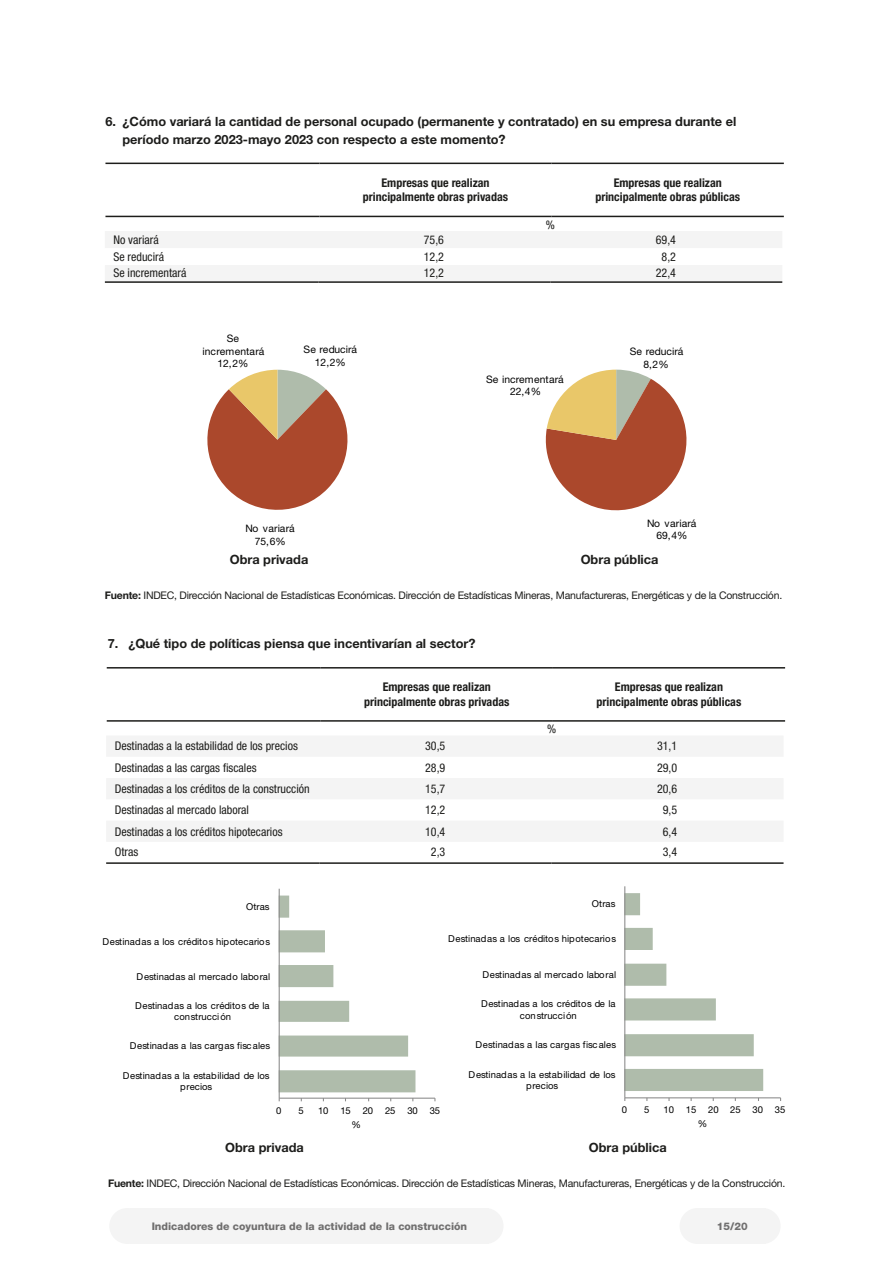
<style>
.page{position:relative;width:893px;height:1263px;background:#fff}
.page>*{position:absolute;margin:0;border:0;box-sizing:border-box;transform-origin:0 0}
.t1{font:700 12.75px/18px "Helvetica Neue LT Std";color:#1d1d1b}
.t2{font:condensed 12px "Helvetica Neue LT Std";color:#1d1d1b}
.t3{font:700 condensed 12px/14.4px "Helvetica Neue LT Std";color:#1d1d1b;text-align:center}
.t4{font:10.5px "Helvetica Neue LT Std";letter-spacing:-.02em;color:#1d1d1b}
.t5{font:800 10.5px "Helvetica Neue LT Std";color:#706f6f}
.t6{font:10.35px/12.6px "Helvetica Neue LT Std";color:#000;text-align:center}
.t7{font:10.35px/12.6px "Helvetica Neue LT Std";letter-spacing:.02em;color:#000;text-align:center}
.t8{font:9.45px/11.4px "Helvetica Neue LT Std";letter-spacing:.02em;color:#000;text-align:center}
.t9{font:9.45px/11.4px "Helvetica Neue LT Std";color:#000;text-align:center}
.s1{font-weight:700}
</style>
<div class="page">
<div style="left:680px;top:1208px;width:35px;height:36px;background:#f4f4f4;border-radius:50%"></div>
<div style="left:109px;top:1208px;width:36px;height:36px;background:#f4f4f4;border-radius:50%"></div>
<div style="left:745px;top:1208px;width:36px;height:36px;background:#f4f4f4;border-radius:50%"></div>
<div style="left:468px;top:1208px;width:35px;height:36px;background:#f4f4f4;border-radius:50%"></div>
<div style="left:699px;top:1208px;width:66px;height:36px;background:#f4f4f4"></div>
<div style="left:130px;top:1208px;width:359px;height:36px;background:#f4f4f4"></div>
<hr style="left:105px;top:281px;width:213px;height:2px;background:#1d1d1b">
<hr style="left:318px;top:281px;width:232px;height:2px;background:#1d1d1b">
<hr style="left:550px;top:281px;width:232px;height:2px;background:#1d1d1b">
<svg style="left:105px;top:164px;width:679px;height:118px"></svg>
<hr style="left:105px;top:163px;width:214px;height:1px;background:#1d1d1b">
<hr style="left:319px;top:163px;width:233px;height:1px;background:#1d1d1b">
<hr style="left:552px;top:163px;width:232px;height:1px;background:#1d1d1b">
<hr style="left:105px;top:216px;width:214px;height:1px;background:#1d1d1b">
<hr style="left:319px;top:216px;width:233px;height:1px;background:#1d1d1b">
<hr style="left:552px;top:216px;width:232px;height:1px;background:#1d1d1b">
<svg style="left:107px;top:736px;width:676px;height:105px;fill:#f4f4f4"></svg>
<hr style="left:106px;top:862px;width:214px;height:2px;background:#1d1d1b">
<hr style="left:320px;top:862px;width:232px;height:2px;background:#1d1d1b">
<hr style="left:552px;top:862px;width:231px;height:2px;background:#1d1d1b">
<svg style="left:107px;top:668px;width:678px;height:1px"></svg>
<hr style="left:107px;top:667px;width:214px;height:1px;background:#1d1d1b">
<hr style="left:321px;top:667px;width:232px;height:1px;background:#1d1d1b">
<hr style="left:553px;top:667px;width:232px;height:1px;background:#1d1d1b">
<hr style="left:107px;top:720px;width:214px;height:2px;background:#1d1d1b">
<hr style="left:321px;top:720px;width:232px;height:2px;background:#1d1d1b">
<hr style="left:553px;top:720px;width:232px;height:2px;background:#1d1d1b">
<svg style="left:207px;top:370px;width:141px;height:140px"></svg>
<svg style="left:545px;top:370px;width:142px;height:141px"></svg>
<svg style="left:280px;top:895px;width:135px;height:197px"></svg>
<hr style="left:279px;top:1097px;width:156px;height:2px;background:#898989">
<hr style="left:279px;top:889px;width:1px;height:209px;background:#898989">
<svg style="left:625px;top:893px;width:138px;height:198px"></svg>
<hr style="left:625px;top:1097px;width:156px;height:1px;background:#898989">
<hr style="left:624px;top:886px;width:1px;height:212px;background:#898989">
<p class="t1" style="left:122px;top:112px;width:615px;text-indent:-17px">6. ¿Cómo variará la cantidad de personal ocupado (permanente y contratado) en su empresa durante el período marzo 2023-mayo 2023 con respecto a este momento?</p>
<p class="t3" style="left:363px;top:175px;width:147px">Empresas que realizan principalmente obras privadas</p>
<p class="t3" style="left:595px;top:175px;width:146px">Empresas que realizan principalmente obras públicas</p>
<p class="t2" style="left:546px;top:218px;width:11px">%</p>
<p class="t2" style="left:113px;top:233px;width:47px">No variará</p>
<p class="t2" style="left:424px;top:233px;width:22px">75,6</p>
<p class="t2" style="left:656px;top:233px;width:22px">69,4</p>
<p class="t2" style="left:113px;top:250px;width:52px">Se reducirá</p>
<p class="t2" style="left:424px;top:250px;width:22px">12,2</p>
<p class="t2" style="left:662px;top:250px;width:16px">8,2</p>
<p class="t2" style="left:113px;top:266px;width:75px">Se incrementará</p>
<p class="t2" style="left:424px;top:266px;width:22px">12,2</p>
<p class="t2" style="left:656px;top:266px;width:22px">22,4</p>
<p class="t7" style="left:203px;top:332px;width:63px">Se incrementará<br>12,2%</p>
<p class="t6" style="left:303px;top:343px;width:55px">Se reducirá<br>12,2%</p>
<p class="t6" style="left:246px;top:522px;width:51px">No variará<br>75,6%</p>
<p class="t7" style="left:486px;top:373px;width:79px">Se incrementará<br>22,4%</p>
<p class="t6" style="left:630px;top:345px;width:55px">Se reducirá<br>8,2%</p>
<p class="t6" style="left:647px;top:516px;width:51px">No variará<br>69,4%</p>
<p class="t1" style="left:230px;top:550px;width:80px">Obra privada</p>
<p class="t1" style="left:581px;top:550px;width:79px">Obra pública</p>
<p class="t4" style="left:105px;top:589px;width:679px"><span class="s1">Fuente:</span> INDEC, Dirección Nacional de Estadísticas Económicas. Dirección de Estadísticas Mineras, Manufactureras, Energéticas y de la Construcción.</p>
<p class="t1" style="left:108px;top:634px;width:369px">7. ¿Qué tipo de políticas piensa que incentivarían al sector?</p>
<p class="t3" style="left:364px;top:680px;width:147px">Empresas que realizan principalmente obras privadas</p>
<p class="t3" style="left:597px;top:680px;width:146px">Empresas que realizan principalmente obras públicas</p>
<p class="t2" style="left:547px;top:722px;width:11px">%</p>
<p class="t2" style="left:115px;top:739px;width:185px">Destinadas a la estabilidad de los precios</p>
<p class="t2" style="left:425px;top:739px;width:22px">30,5</p>
<p class="t2" style="left:657px;top:739px;width:22px">31,1</p>
<p class="t2" style="left:115px;top:760px;width:143px">Destinadas a las cargas fiscales</p>
<p class="t2" style="left:425px;top:760px;width:22px">28,9</p>
<p class="t2" style="left:657px;top:760px;width:22px">29,0</p>
<p class="t2" style="left:115px;top:782px;width:196px">Destinadas a los créditos de la construcción</p>
<p class="t2" style="left:425px;top:782px;width:22px">15,7</p>
<p class="t2" style="left:657px;top:782px;width:22px">20,6</p>
<p class="t2" style="left:115px;top:803px;width:136px">Destinadas al mercado laboral</p>
<p class="t2" style="left:425px;top:803px;width:22px">12,2</p>
<p class="t2" style="left:663px;top:803px;width:16px">9,5</p>
<p class="t2" style="left:115px;top:824px;width:169px">Destinadas a los créditos hipotecarios</p>
<p class="t2" style="left:425px;top:824px;width:22px">10,4</p>
<p class="t2" style="left:663px;top:824px;width:16px">6,4</p>
<p class="t2" style="left:115px;top:845px;width:25px">Otras</p>
<p class="t2" style="left:431px;top:845px;width:16px">2,3</p>
<p class="t2" style="left:663px;top:845px;width:16px">3,4</p>
<p class="t8" style="left:246px;top:901px;width:25px">Otras</p>
<p class="t8" style="left:592px;top:898px;width:25px">Otras</p>
<p class="t8" style="left:102px;top:936px;width:169px">Destinadas a los créditos hipotecarios</p>
<p class="t8" style="left:448px;top:933px;width:169px">Destinadas a los créditos hipotecarios</p>
<p class="t8" style="left:137px;top:970px;width:135px">Destinadas al mercado laboral</p>
<p class="t8" style="left:482px;top:968px;width:135px">Destinadas al mercado laboral</p>
<p class="t8" style="left:135px;top:1000px;width:136px">Destinadas a los créditos de la construcción</p>
<p class="t8" style="left:481px;top:998px;width:136px">Destinadas a los créditos de la construcción</p>
<p class="t8" style="left:130px;top:1040px;width:142px">Destinadas a las cargas fiscales</p>
<p class="t8" style="left:476px;top:1039px;width:142px">Destinadas a las cargas fiscales</p>
<p class="t9" style="left:123px;top:1069px;width:148px">Destinadas a la estabilidad de los precios</p>
<p class="t9" style="left:469px;top:1068px;width:148px">Destinadas a la estabilidad de los precios</p>
<p class="t8" style="left:276px;top:1105px;width:7px">0</p>
<p class="t8" style="left:298px;top:1105px;width:7px">5</p>
<p class="t9" style="left:318px;top:1105px;width:124px">10 15 20 25 30 35</p>
<p class="t8" style="left:622px;top:1104px;width:7px">0</p>
<p class="t8" style="left:644px;top:1104px;width:7px">5</p>
<p class="t9" style="left:664px;top:1104px;width:123px">10 15 20 25 30 35</p>
<p class="t8" style="left:351px;top:1118px;width:11px">%</p>
<p class="t8" style="left:698px;top:1118px;width:11px">%</p>
<p class="t1" style="left:225px;top:1138px;width:80px">Obra privada</p>
<p class="t1" style="left:589px;top:1138px;width:79px">Obra pública</p>
<p class="t4" style="left:108px;top:1177px;width:679px"><span class="s1">Fuente:</span> INDEC, Dirección Nacional de Estadísticas Económicas. Dirección de Estadísticas Mineras, Manufactureras, Energéticas y de la Construcción.</p>
<p class="t5" style="left:152px;top:1220px;width:317px">Indicadores de coyuntura de la actividad de la construcción</p>
<p class="t5" style="left:717px;top:1220px;width:32px">15/20</p>
</div>
